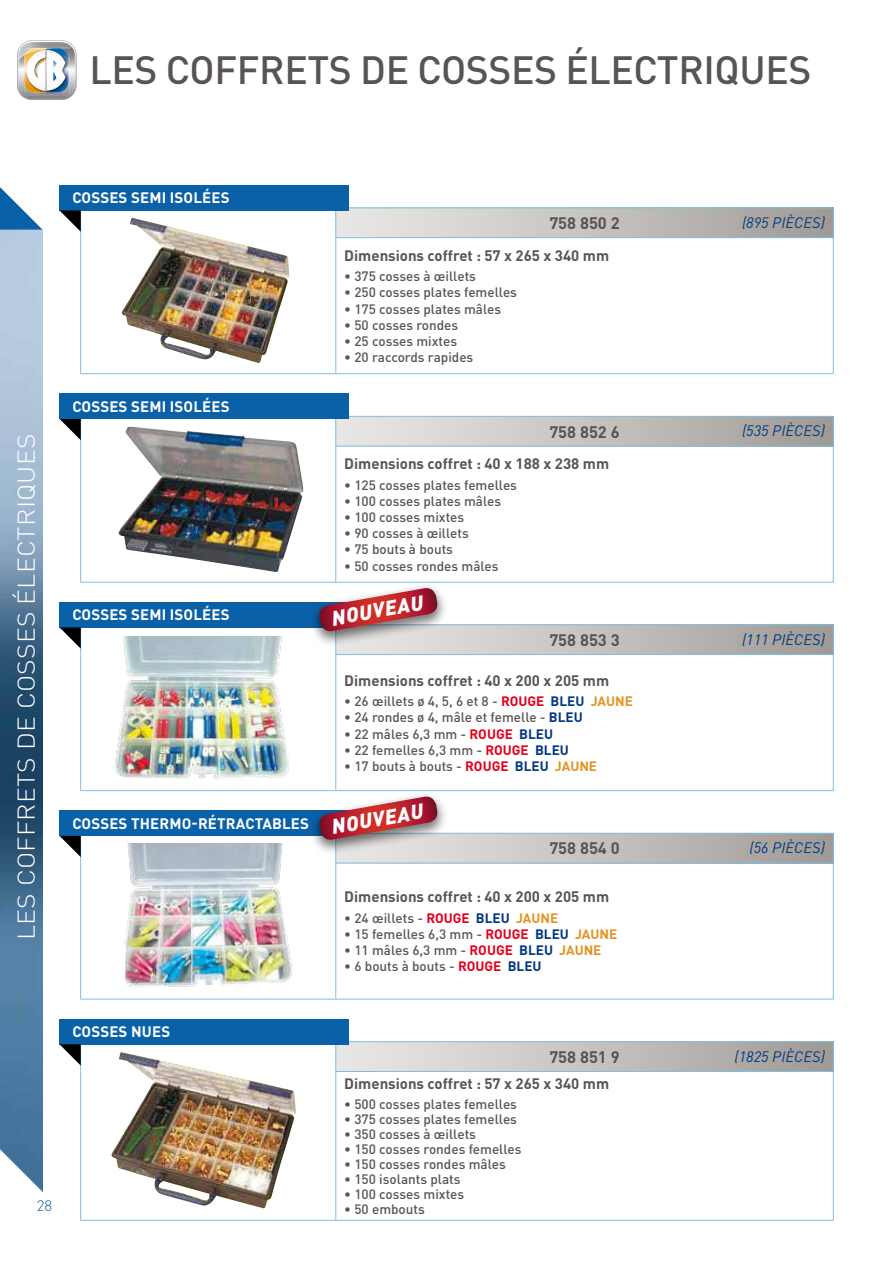
<style>
.page{position:relative;width:893px;height:1263px;background:#fff}
.page>*{position:absolute;margin:0;border:0;box-sizing:border-box;transform-origin:0 0}
.t1{font:500 39px "DIN Pro";letter-spacing:-.01em;color:#585452}
.t2{font:300 24px "DIN Pro";letter-spacing:.01em;color:#fff;scale:1.1 1}
.t3{font:italic 900 20.55px "DIN Pro";color:#fff}
.t4{font:700 16.5px "DIN Pro";color:#585452}
.t5{font:700 15px "DIN Pro";color:#585452}
.t6{font:700 15px "DIN Pro";letter-spacing:.01em;color:#fff}
.t7{font:italic 15px "DIN Pro";letter-spacing:.01em;color:#003882}
.t8{font:300 15px "DIN Pro";color:#0a61a7}
.t9{font:500 13.5px "DIN Pro";color:#585452}
.s1{font-weight:700;color:#e2001a}
.s2{font-weight:700;color:#003882}
.s3{font-weight:700;color:#e49324}
</style>
<div class="page">
<img style="left:0;top:230px;width:43px;height:888px">
<svg style="left:0;top:187px;width:43px;height:43px"></svg>
<svg style="left:0;top:1118px;width:43px;height:74px"></svg>
<img style="left:17px;top:40px;width:60px;height:60px">
<div style="left:336px;top:208px;width:497px;height:30px;background:linear-gradient(to right,#eae9e7,#a29c96)"></div>
<hr style="left:336px;top:208px;width:497px;height:1px;background:#7dc0e6">
<svg style="left:833px;top:208px;width:1px;height:29px"></svg>
<hr style="left:336px;top:237px;width:497px;height:1px;background:#7dc0e6">
<hr style="left:833px;top:238px;width:1px;height:135px;background:#7dc0e6">
<hr style="left:80px;top:238px;width:1px;height:135px;background:#7dc0e6">
<hr style="left:336px;top:238px;width:1px;height:135px;background:#7dc0e6">
<svg style="left:336px;top:210px;width:1px;height:27px"></svg>
<hr style="left:80px;top:208px;width:1px;height:30px;background:#7dc0e6">
<hr style="left:80px;top:373px;width:256px;height:1px;background:#7dc0e6">
<hr style="left:336px;top:373px;width:497px;height:1px;background:#7dc0e6">
<img style="left:121px;top:217px;width:168px;height:146px">
<div style="left:60px;top:185px;width:289px;height:25px;background:#0a61a7"></div>
<svg style="left:60px;top:210px;width:21px;height:22px"></svg>
<div style="left:336px;top:416px;width:497px;height:30px;background:linear-gradient(to right,#ece9e7,#a19c96)"></div>
<hr style="left:336px;top:416px;width:497px;height:1px;background:#7dc0e6">
<hr style="left:833px;top:416px;width:1px;height:30px;background:#7dc0e6">
<hr style="left:336px;top:446px;width:497px;height:1px;background:#7dc0e6">
<hr style="left:833px;top:446px;width:1px;height:136px;background:#7dc0e6">
<hr style="left:80px;top:446px;width:1px;height:136px;background:#7dc0e6">
<hr style="left:336px;top:446px;width:1px;height:136px;background:#7dc0e6">
<hr style="left:336px;top:416px;width:1px;height:30px;background:#7dc0e6">
<hr style="left:80px;top:416px;width:1px;height:30px;background:#7dc0e6">
<hr style="left:80px;top:582px;width:256px;height:1px;background:#7dc0e6">
<hr style="left:336px;top:582px;width:497px;height:1px;background:#7dc0e6">
<img style="left:118px;top:427px;width:185px;height:145px">
<div style="left:60px;top:393px;width:289px;height:26px;background:#0a61a7"></div>
<svg style="left:60px;top:419px;width:21px;height:21px"></svg>
<svg style="left:439px;top:625px;width:394px;height:29px"></svg>
<hr style="left:336px;top:624px;width:497px;height:1px;background:#7dc0e6">
<svg style="left:833px;top:625px;width:1px;height:29px"></svg>
<hr style="left:336px;top:654px;width:497px;height:1px;background:#7dc0e6">
<hr style="left:833px;top:655px;width:1px;height:135px;background:#7dc0e6">
<hr style="left:80px;top:654px;width:1px;height:136px;background:#7dc0e6">
<hr style="left:336px;top:655px;width:1px;height:135px;background:#7dc0e6">
<hr style="left:80px;top:790px;width:256px;height:1px;background:#7dc0e6">
<hr style="left:336px;top:790px;width:497px;height:1px;background:#7dc0e6">
<div style="left:60px;top:602px;width:289px;height:25px;background:#0a61a7"></div>
<svg style="left:60px;top:627px;width:21px;height:27px"></svg>
<div style="left:336px;top:833px;width:497px;height:30px;background:linear-gradient(to right,#ece9e7,#a19c96)"></div>
<hr style="left:336px;top:833px;width:497px;height:1px;background:#7dc0e6">
<hr style="left:833px;top:833px;width:1px;height:30px;background:#7dc0e6">
<hr style="left:336px;top:863px;width:497px;height:1px;background:#7dc0e6">
<hr style="left:833px;top:863px;width:1px;height:136px;background:#7dc0e6">
<hr style="left:80px;top:863px;width:1px;height:136px;background:#7dc0e6">
<hr style="left:336px;top:863px;width:1px;height:136px;background:#7dc0e6">
<hr style="left:336px;top:833px;width:1px;height:30px;background:#7dc0e6">
<hr style="left:80px;top:833px;width:1px;height:30px;background:#7dc0e6">
<hr style="left:80px;top:999px;width:256px;height:1px;background:#7dc0e6">
<hr style="left:336px;top:999px;width:497px;height:1px;background:#7dc0e6">
<div style="left:60px;top:810px;width:289px;height:26px;background:#0a61a7"></div>
<svg style="left:60px;top:836px;width:21px;height:21px"></svg>
<div style="left:336px;top:1042px;width:497px;height:29px;background:linear-gradient(to right,#eae8e7,#a29c96)"></div>
<hr style="left:336px;top:1041px;width:497px;height:1px;background:#7dc0e6">
<svg style="left:833px;top:1042px;width:1px;height:29px"></svg>
<hr style="left:336px;top:1071px;width:497px;height:1px;background:#7dc0e6">
<hr style="left:833px;top:1071px;width:1px;height:149px;background:#7dc0e6">
<hr style="left:80px;top:1071px;width:1px;height:149px;background:#7dc0e6">
<hr style="left:336px;top:1071px;width:1px;height:149px;background:#7dc0e6">
<svg style="left:336px;top:1044px;width:1px;height:27px"></svg>
<hr style="left:80px;top:1220px;width:256px;height:1px;background:#7dc0e6">
<hr style="left:336px;top:1220px;width:497px;height:1px;background:#7dc0e6">
<img style="left:111px;top:1052px;width:185px;height:156px">
<div style="left:60px;top:1019px;width:289px;height:25px;background:#0a61a7"></div>
<svg style="left:60px;top:1044px;width:21px;height:27px"></svg>
<div style="left:308px;top:582px;width:140px;height:65px;background:#000;opacity:.55"></div>
<svg style="left:318px;top:588px;width:121px;height:66px"></svg>
<div style="left:308px;top:791px;width:140px;height:65px;background:#000;opacity:.55"></div>
<svg style="left:318px;top:796px;width:121px;height:45px"></svg>
<img style="left:114px;top:637px;width:174px;height:142px">
<img style="left:124px;top:843px;width:169px;height:145px">
<h1 class="t1" style="left:89px;top:38px;width:723px">LES COFFRETS DE COSSES ÉLECTRIQUES</h1>
<p class="t6" style="left:72px;top:186px;width:159px">COSSES SEMI ISOLÉES</p>
<h2 class="t2" style="left:8px;top:940px;width:462px;rotate:-90deg">LES COFFRETS DE COSSES ÉLECTRIQUES</h2>
<p class="t6" style="left:72px;top:394px;width:159px">COSSES SEMI ISOLÉES</p>
<p class="t6" style="left:72px;top:602px;width:159px">COSSES SEMI ISOLÉES</p>
<p class="t6" style="left:72px;top:811px;width:238px">COSSES THERMO-RÉTRACTABLES</p>
<p class="t6" style="left:72px;top:1019px;width:99px">COSSES NUES</p>
<p class="t8" style="left:37px;top:1194px;width:17px">28</p>
<p class="t4" style="left:549px;top:209px;width:72px">758 850 2</p>
<p class="t5" style="left:344px;top:243px;width:266px">Dimensions coffret : 57 x 265 x 340 mm</p>
<p class="t9" style="left:344px;top:265px;width:133px">• 375 cosses à œillets</p>
<p class="t9" style="left:344px;top:281px;width:174px">• 250 cosses plates femelles</p>
<p class="t9" style="left:344px;top:298px;width:158px">• 175 cosses plates mâles</p>
<p class="t9" style="left:344px;top:314px;width:115px">• 50 cosses rondes</p>
<p class="t9" style="left:344px;top:330px;width:114px">• 25 cosses mixtes</p>
<p class="t9" style="left:344px;top:346px;width:131px">• 20 raccords rapides</p>
<p class="t4" style="left:549px;top:418px;width:72px">758 852 6</p>
<p class="t5" style="left:344px;top:451px;width:266px">Dimensions coffret : 40 x 188 x 238 mm</p>
<p class="t9" style="left:344px;top:474px;width:174px">• 125 cosses plates femelles</p>
<p class="t9" style="left:344px;top:490px;width:158px">• 100 cosses plates mâles</p>
<p class="t9" style="left:344px;top:506px;width:121px">• 100 cosses mixtes</p>
<p class="t9" style="left:344px;top:522px;width:126px">• 90 cosses à œillets</p>
<p class="t9" style="left:344px;top:539px;width:110px">• 75 bouts à bouts</p>
<p class="t9" style="left:344px;top:555px;width:156px">• 50 cosses rondes mâles</p>
<h3 class="t3" style="left:329px;top:601px;width:94px;rotate:-10deg">NOUVEAU</h3>
<p class="t4" style="left:549px;top:626px;width:72px">758 853 3</p>
<p class="t5" style="left:344px;top:668px;width:266px">Dimensions coffret : 40 x 200 x 205 mm</p>
<p class="t9" style="left:344px;top:690px;width:290px">• 26 œillets ø 4, 5, 6 et 8 - <span class="s1">ROUGE</span> <span class="s2">BLEU</span> <span class="s3">JAUNE</span></p>
<p class="t9" style="left:344px;top:706px;width:240px">• 24 rondes ø 4, mâle et femelle - <span class="s2">BLEU</span></p>
<p class="t9" style="left:344px;top:723px;width:210px">• 22 mâles 6,3 mm - <span class="s1">ROUGE</span> <span class="s2">BLEU</span></p>
<p class="t9" style="left:344px;top:739px;width:226px">• 22 femelles 6,3 mm - <span class="s1">ROUGE</span> <span class="s2">BLEU</span></p>
<p class="t9" style="left:344px;top:755px;width:254px">• 17 bouts à bouts - <span class="s1">ROUGE</span> <span class="s2">BLEU</span> <span class="s3">JAUNE</span></p>
<h3 class="t3" style="left:329px;top:810px;width:94px;rotate:-10deg">NOUVEAU</h3>
<p class="t4" style="left:549px;top:835px;width:72px">758 854 0</p>
<p class="t5" style="left:344px;top:884px;width:266px">Dimensions coffret : 40 x 200 x 205 mm</p>
<p class="t9" style="left:344px;top:907px;width:215px">• 24 œillets - <span class="s1">ROUGE</span> <span class="s2">BLEU</span> <span class="s3">JAUNE</span></p>
<p class="t9" style="left:344px;top:923px;width:274px">• 15 femelles 6,3 mm - <span class="s1">ROUGE</span> <span class="s2">BLEU</span> <span class="s3">JAUNE</span></p>
<p class="t9" style="left:344px;top:939px;width:259px">• 11 mâles 6,3 mm - <span class="s1">ROUGE</span> <span class="s2">BLEU</span> <span class="s3">JAUNE</span></p>
<p class="t9" style="left:344px;top:955px;width:199px">• 6 bouts à bouts - <span class="s1">ROUGE</span> <span class="s2">BLEU</span></p>
<p class="t4" style="left:549px;top:1043px;width:72px">758 851 9</p>
<p class="t5" style="left:344px;top:1071px;width:266px">Dimensions coffret : 57 x 265 x 340 mm</p>
<p class="t9" style="left:344px;top:1093px;width:174px">• 500 cosses plates femelles</p>
<p class="t9" style="left:344px;top:1108px;width:174px">• 375 cosses plates femelles</p>
<p class="t9" style="left:344px;top:1123px;width:133px">• 350 cosses à œillets</p>
<p class="t9" style="left:344px;top:1138px;width:179px">• 150 cosses rondes femelles</p>
<p class="t9" style="left:344px;top:1153px;width:163px">• 150 cosses rondes mâles</p>
<p class="t9" style="left:344px;top:1168px;width:118px">• 150 isolants plats</p>
<p class="t9" style="left:344px;top:1183px;width:121px">• 100 cosses mixtes</p>
<p class="t9" style="left:344px;top:1198px;width:82px">• 50 embouts</p>
<p class="t7" style="left:742px;top:211px;width:84px">(895 PIÈCES)</p>
<p class="t7" style="left:742px;top:419px;width:84px">(535 PIÈCES)</p>
<p class="t7" style="left:742px;top:627px;width:84px">(111 PIÈCES)</p>
<p class="t7" style="left:749px;top:836px;width:77px">(56 PIÈCES)</p>
<p class="t7" style="left:735px;top:1044px;width:92px">(1825 PIÈCES)</p>
</div>
